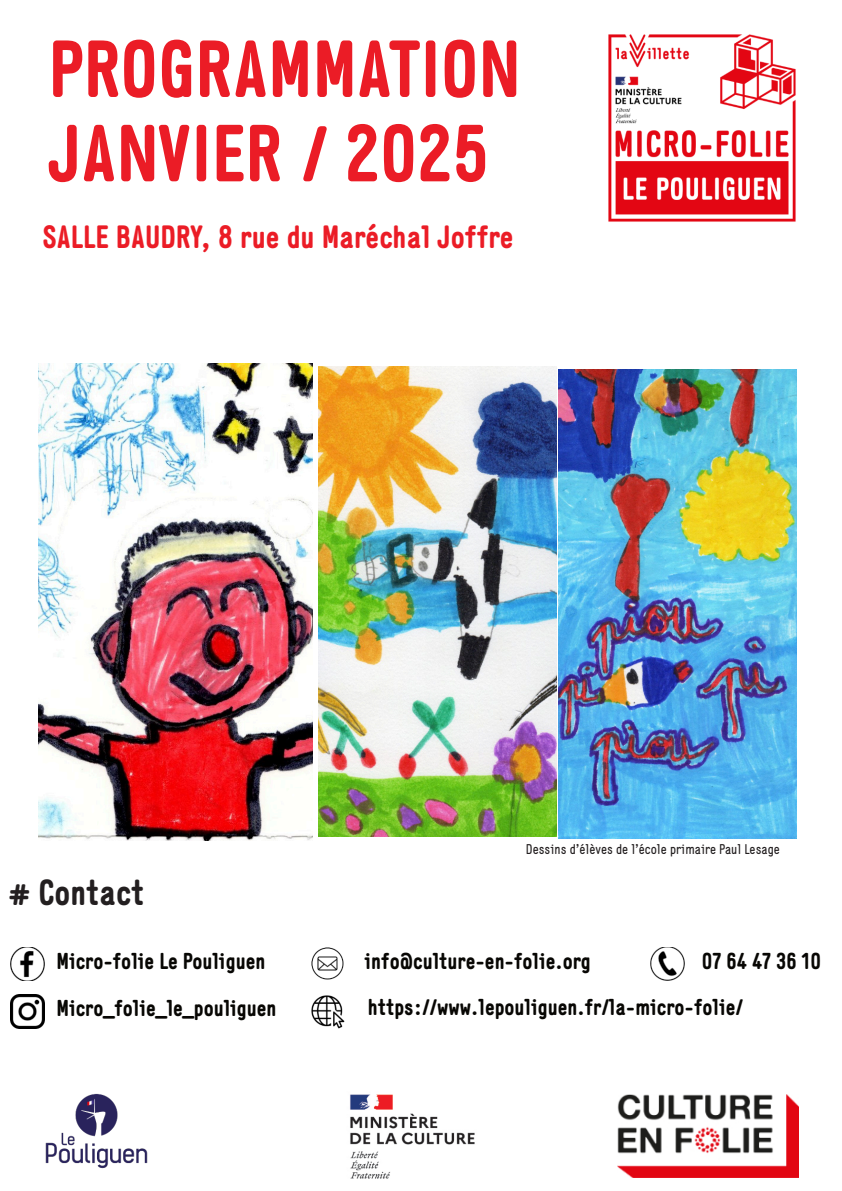
<style>
.page{position:relative;width:842px;height:1191px;background:#fff}
.page>*{position:absolute;margin:0;border:0;box-sizing:border-box;transform-origin:0 0}
.t1{font:700 80px/84.4px "Generika";color:#eb1c26}
.t2{font:700 36px "Generika";color:#231f20}
.t3{font:700 32px "Generika";color:#eb1c26}
.t4{font:700 22.8px/46.2px "Generika";color:#080704}
.t5{font:14px "Generika";color:#231f20}
.s1{font-size:30px}
</style>
<div class="page">
<img style="left:608px;top:34px;width:188px;height:188px">
<img style="left:350px;top:1094px;width:125px;height:85px">
<img style="left:318px;top:366px;width:239px;height:471px">
<img style="left:559px;top:369px;width:237px;height:469px">
<img style="left:38px;top:363px;width:274px;height:477px">
<img style="left:618px;top:1094px;width:180px;height:83px">
<img style="left:45px;top:1093px;width:103px;height:76px">
<img style="left:10px;top:947px;width:34px;height:33px">
<img style="left:311px;top:947px;width:33px;height:33px">
<img style="left:650px;top:947px;width:34px;height:33px">
<img style="left:10px;top:994px;width:34px;height:34px">
<img style="left:311px;top:995px;width:33px;height:33px">
<h1 class="t1" style="left:48px;top:33px;width:474px">PROGRAMMATION<br>JANVIER / 2025</h1>
<h3 class="t3" style="left:43px;top:223px;width:472px">SALLE BAUDRY, 8 rue du Maréchal Joffre</h3>
<h2 class="t2" style="left:8px;top:876px;width:138px"><span class="s1">#</span> Contact</h2>
<p class="t5" style="left:526px;top:842px;width:255px">Dessins d’élèves de l’école primaire Paul Lesage</p>
<p class="t4" style="left:702px;top:939px;width:121px">07 64 47 36 10</p>
<p class="t4" style="left:56px;top:939px;width:210px">Micro-folie Le Pouliguen</p>
<p class="t4" style="left:365px;top:939px;width:380px">info@culture-en-folie.org https://www.lepouliguen.fr/la-micro-folie/</p>
<p class="t4" style="left:56px;top:987px;width:222px">Micro_folie_le_pouliguen</p>
</div>
